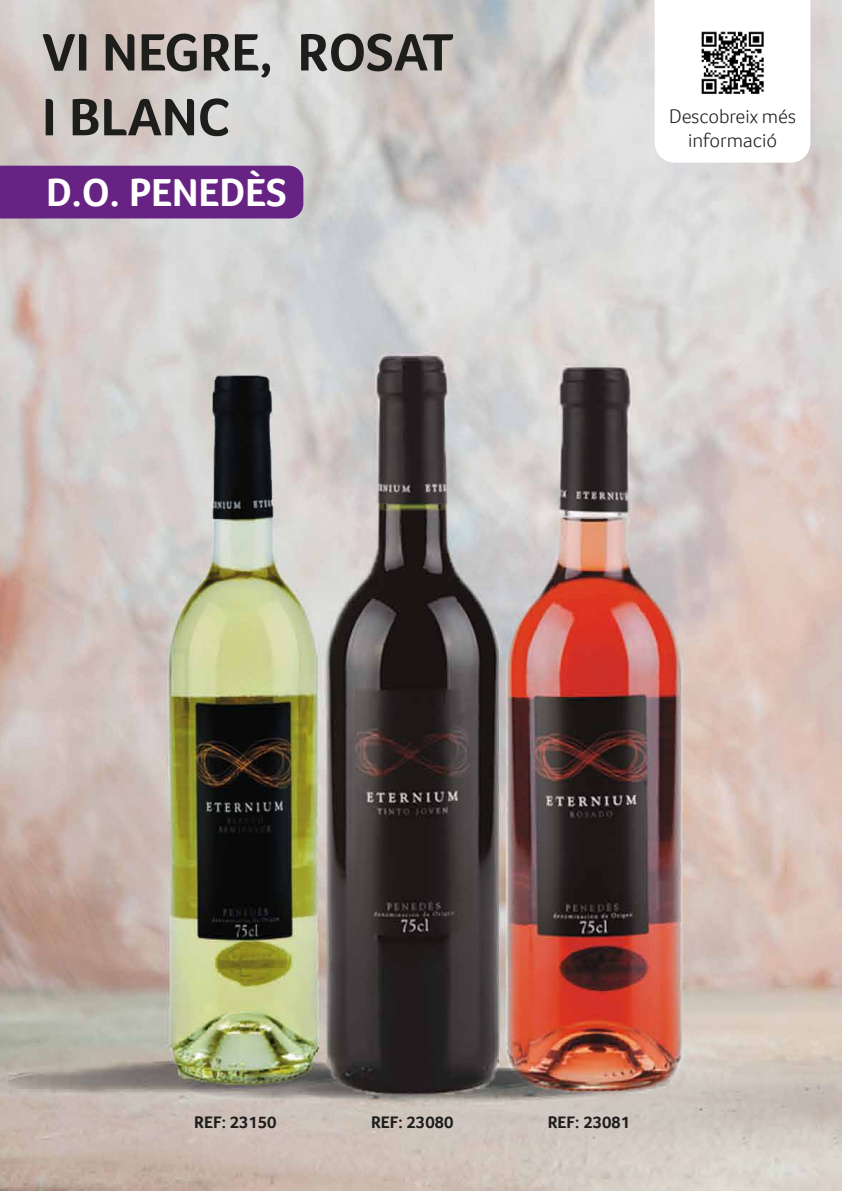
<style>
.page{position:relative;width:842px;height:1191px;background:#fff}
.page>*{position:absolute;margin:0;border:0;box-sizing:border-box;transform-origin:0 0}
.t1{font:700 54px/64.8px "Transgourmet";color:#1d1d1b}
.t2{font:700 40px "Transgourmet";color:#fff}
.t3{font:300 20px/24px "Transgourmet";color:#1d1d1b;text-align:center}
.t4{font:700 17.1px "Transgourmet";color:#1d1d1b}
</style>
<div class="page">
<img style="left:0;top:0;width:842px;height:1191px">
<div style="left:0;top:166px;width:303px;height:52px;background:#662383"></div>
<svg style="left:655px;top:0;width:155px;height:163px"></svg>
<img style="left:693px;top:24px;width:79px;height:78px">
<h1 class="t1" style="left:42px;top:19px;width:413px">VI NEGRE, ROSAT<br>I BLANC</h1>
<h2 class="t2" style="left:46px;top:169px;width:242px">D.O. PENEDÈS</h2>
<p class="t3" style="left:669px;top:104px;width:128px">Descobreix més informació</p>
<p class="t4" style="left:194px;top:1112px;width:84px">REF: 23150</p>
<p class="t4" style="left:371px;top:1112px;width:84px">REF: 23080</p>
<p class="t4" style="left:548px;top:1112px;width:84px">REF: 23081</p>
</div>
